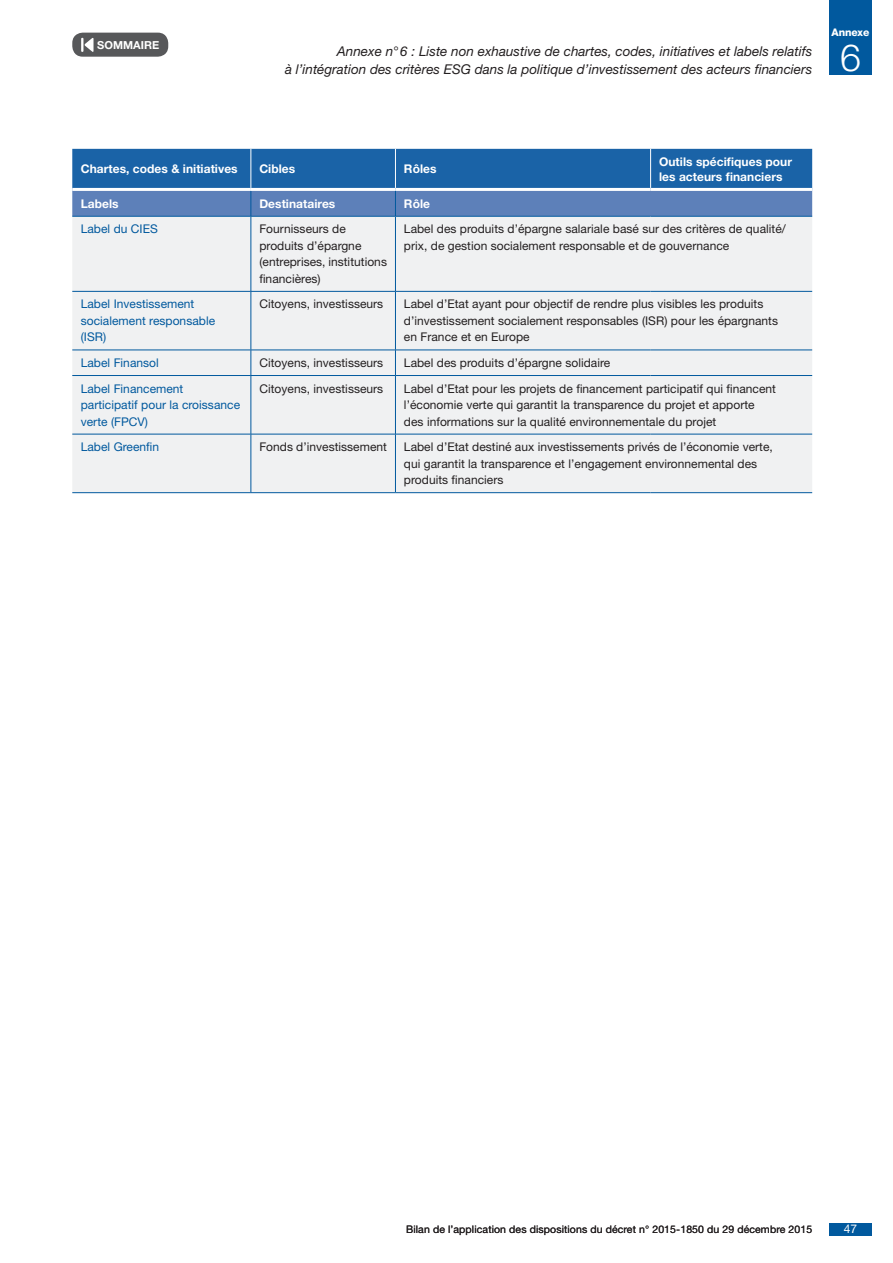
<style>
.page{position:relative;width:893px;height:1263px;background:#fff}
.page>*{position:absolute;margin:0;border:0;box-sizing:border-box;transform-origin:0 0}
.t1{font:300 37.5px "Helvetica Neue LT Std";color:#fff}
.t2{font:italic 13.5px/18px "Helvetica Neue LT Std";color:#231f20;text-align:right}
.Tab-P{font:12px/16.5px "Helvetica Neue LT Std";letter-spacing:.005em;color:#231f20}
.Tab-P-2{font:12px/16.5px "Helvetica Neue LT Std";letter-spacing:.005em;color:#01599e}
.Tab_entete_BLANC{font:700 12px/15px "Helvetica Neue LT Std";letter-spacing:.005em;color:#fff}
.t3{font:12px "Helvetica Neue LT Std";color:#fff}
.t4{font:700 11.1px "Helvetica Neue LT Std";letter-spacing:.005em;color:#fff}
.t5{font:10.5px "Helvetica Neue LT Std";letter-spacing:.01em;color:#231f20}
.t6{font:800 10.5px "Helvetica Neue LT Std";letter-spacing:-.01em;color:#fff}
</style>
<div class="page">
<div style="left:829px;top:1222px;width:43px;height:13px;background:#01599e"></div>
<div style="left:829px;top:0;width:43px;height:75px;background:#01599e"></div>
<div style="left:72px;top:217px;width:740px;height:275px;background:#f0f1f2"></div>
<svg style="left:72px;top:149px;width:740px;height:67px;background:#346eae"></svg>
<hr style="left:72px;top:216px;width:179px;height:1px;background:#01599e">
<hr style="left:251px;top:216px;width:144px;height:1px;background:#01599e">
<hr style="left:251px;top:216px;width:1px;height:75px;background:#01599e">
<hr style="left:395px;top:216px;width:256px;height:1px;background:#01599e">
<hr style="left:395px;top:216px;width:1px;height:75px;background:#01599e">
<hr style="left:651px;top:216px;width:161px;height:1px;background:#01599e">
<hr style="left:72px;top:291px;width:179px;height:1px;background:#01599e">
<hr style="left:251px;top:291px;width:144px;height:1px;background:#01599e">
<hr style="left:251px;top:292px;width:1px;height:58px;background:#01599e">
<hr style="left:395px;top:291px;width:256px;height:1px;background:#01599e">
<hr style="left:395px;top:292px;width:1px;height:58px;background:#01599e">
<hr style="left:651px;top:291px;width:161px;height:1px;background:#01599e">
<hr style="left:72px;top:350px;width:179px;height:1px;background:#01599e">
<hr style="left:251px;top:350px;width:144px;height:1px;background:#01599e">
<svg style="left:251px;top:350px;width:1px;height:25px"></svg>
<hr style="left:395px;top:350px;width:256px;height:1px;background:#01599e">
<svg style="left:395px;top:350px;width:1px;height:25px"></svg>
<hr style="left:651px;top:350px;width:161px;height:1px;background:#01599e">
<hr style="left:72px;top:375px;width:179px;height:1px;background:#01599e">
<hr style="left:251px;top:375px;width:144px;height:1px;background:#01599e">
<hr style="left:251px;top:376px;width:1px;height:58px;background:#01599e">
<hr style="left:395px;top:375px;width:256px;height:1px;background:#01599e">
<hr style="left:395px;top:376px;width:1px;height:58px;background:#01599e">
<hr style="left:651px;top:375px;width:161px;height:1px;background:#01599e">
<hr style="left:72px;top:434px;width:179px;height:1px;background:#01599e">
<hr style="left:251px;top:434px;width:144px;height:1px;background:#01599e">
<hr style="left:251px;top:434px;width:1px;height:58px;background:#01599e">
<hr style="left:395px;top:434px;width:256px;height:1px;background:#01599e">
<hr style="left:395px;top:434px;width:1px;height:58px;background:#01599e">
<hr style="left:651px;top:434px;width:161px;height:1px;background:#01599e">
<hr style="left:251px;top:149px;width:1px;height:39px;background:#fff">
<hr style="left:395px;top:149px;width:1px;height:39px;background:#fff">
<hr style="left:650px;top:149px;width:1px;height:39px;background:#fff">
<hr style="left:72px;top:492px;width:179px;height:1px;background:#01599e">
<hr style="left:251px;top:492px;width:144px;height:1px;background:#01599e">
<hr style="left:395px;top:492px;width:256px;height:1px;background:#01599e">
<hr style="left:651px;top:492px;width:161px;height:1px;background:#01599e">
<hr style="left:72px;top:188px;width:179px;height:3px;background:#fff">
<hr style="left:251px;top:188px;width:144px;height:3px;background:#fff">
<hr style="left:395px;top:188px;width:256px;height:3px;background:#fff">
<hr style="left:651px;top:188px;width:161px;height:3px;background:#fff">
<div style="left:72px;top:33px;width:96px;height:24px;background:#57585a;border-radius:10px"></div>
<svg style="left:81px;top:38px;width:13px;height:14px"></svg>
<p class="t4" style="left:97px;top:38px;width:64px">SOMMAIRE</p>
<p class="t2" style="left:285px;top:42px;width:529px">Annexe n°6 : Liste non exhaustive de chartes, codes, initiatives et labels relatifs<br>à l’intégration des critères ESG dans la politique d’investissement des acteurs financiers</p>
<p class="t6" style="left:831px;top:26px;width:39px">Annexe</p>
<h1 class="t1" style="left:840px;top:34px;width:22px">6</h1>
<p class="Tab_entete_BLANC" style="left:81px;top:161px;width:158px">Chartes, codes &amp; initiatives</p>
<p class="Tab_entete_BLANC" style="left:259px;top:161px;width:37px">Cibles</p>
<p class="Tab_entete_BLANC" style="left:404px;top:161px;width:34px">Rôles</p>
<p class="Tab_entete_BLANC" style="left:659px;top:154px;width:134px">Outils spécifiques pour les acteurs financiers</p>
<p class="Tab_entete_BLANC" style="left:81px;top:196px;width:39px">Labels</p>
<p class="Tab_entete_BLANC" style="left:259px;top:196px;width:77px">Destinataires</p>
<p class="Tab_entete_BLANC" style="left:404px;top:196px;width:28px">Rôle</p>
<p class="Tab-P-2" style="left:81px;top:221px;width:79px">Label du CIES</p>
<p class="Tab-P" style="left:259px;top:221px;width:129px">Fournisseurs de produits d’épargne (entreprises, institutions financières)</p>
<p class="Tab-P" style="left:404px;top:221px;width:383px">Label des produits d’épargne salariale basé sur des critères de qualité/ prix, de gestion socialement responsable et de gouvernance</p>
<p class="Tab-P-2" style="left:81px;top:296px;width:136px">Label Investissement socialement responsable (ISR)</p>
<p class="Tab-P" style="left:259px;top:296px;width:125px">Citoyens, investisseurs</p>
<p class="Tab-P" style="left:404px;top:296px;width:376px">Label d’Etat ayant pour objectif de rendre plus visibles les produits d’investissement socialement responsables (ISR) pour les épargnants en France et en Europe</p>
<p class="Tab-P-2" style="left:81px;top:354px;width:80px">Label Finansol</p>
<p class="Tab-P" style="left:259px;top:354px;width:125px">Citoyens, investisseurs</p>
<p class="Tab-P" style="left:404px;top:354px;width:208px">Label des produits d’épargne solidaire</p>
<p class="Tab-P-2" style="left:81px;top:380px;width:161px">Label Financement participatif pour la croissance verte (FPCV)</p>
<p class="Tab-P" style="left:259px;top:380px;width:125px">Citoyens, investisseurs</p>
<p class="Tab-P" style="left:404px;top:380px;width:374px">Label d’Etat pour les projets de financement participatif qui financent l’économie verte qui garantit la transparence du projet et apporte des informations sur la qualité environnementale du projet</p>
<p class="Tab-P-2" style="left:81px;top:438px;width:80px">Label Greenfin</p>
<p class="Tab-P" style="left:259px;top:438px;width:129px">Fonds d’investissement</p>
<p class="Tab-P" style="left:404px;top:438px;width:370px">Label d’Etat destiné aux investissements privés de l’économie verte, qui garantit la transparence et l’engagement environnemental des produits financiers</p>
<p class="t5" style="left:406px;top:1223px;width:408px">Bilan de l’application des dispositions du décret n° 2015-1850 du 29 décembre 2015</p>
<p class="t3" style="left:844px;top:1222px;width:15px">47</p>
</div>
